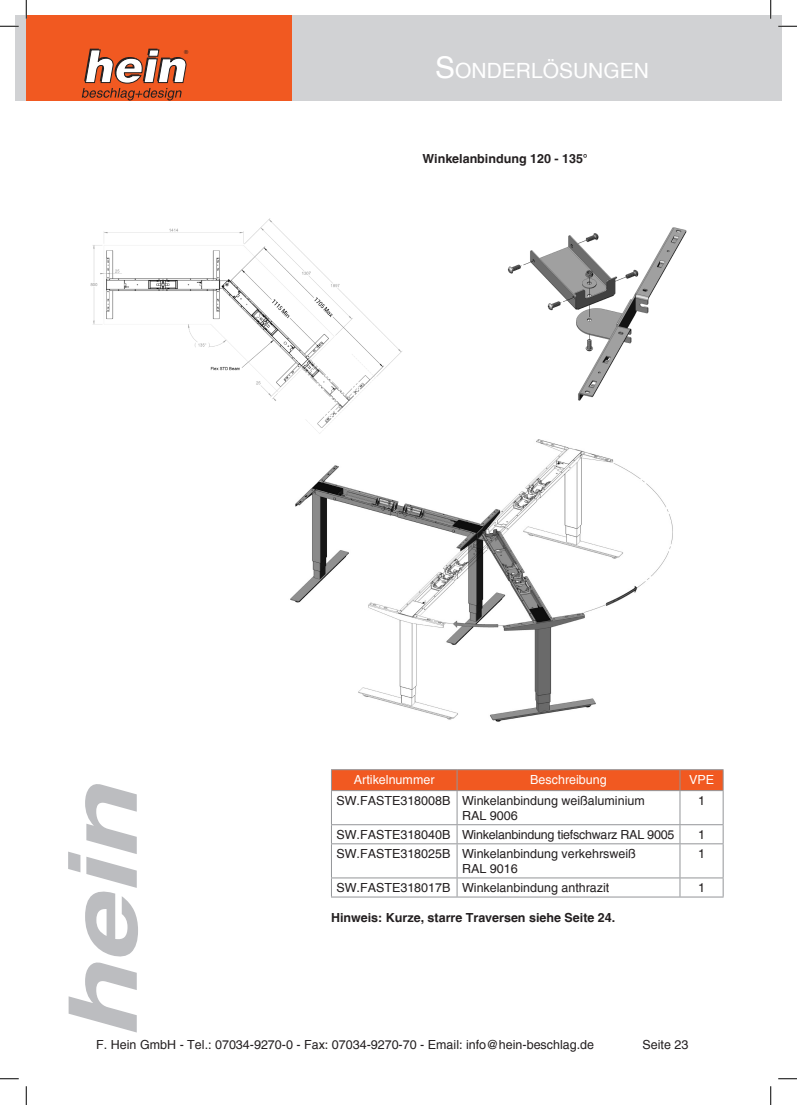
<style>
.page{position:relative;width:797px;height:1105px;background:#fff}
.page>*{position:absolute;margin:0;border:0;box-sizing:border-box;transform-origin:0 0}
.t1{font:italic 700 94.75px "Helvetica";color:#bcbdc0;scale:1.3 1}
.t2{font:21px "Helvetica";color:#fff}
.t3{font:12.5px/15px "Helvetica";color:#231f20;text-align:center}
.t4{font:700 12.5px "Helvetica";color:#231f20}
.t5{font:12.5px "Helvetica";letter-spacing:-.02em;color:#231f20}
.t6{font:12.5px "Helvetica";color:#fff}
.t7{font:5.62px "Helvetica";color:#231f20}
.s1{font-size:30px}
</style>
<div class="page">
<div style="left:26px;top:16px;width:266px;height:85px;background:#f15921"></div>
<svg style="left:82px;top:49px;width:105px;height:51px"></svg>
<div style="left:16px;top:16px;width:10px;height:85px;background:#d1d2d4"></div>
<div style="left:292px;top:16px;width:489px;height:85px;background:#d1d2d4"></div>
<hr style="left:331px;top:769px;width:126px;height:1px;background:#939598">
<hr style="left:457px;top:769px;width:223px;height:1px;background:#939598">
<hr style="left:680px;top:769px;width:43px;height:1px;background:#939598">
<div style="left:331px;top:770px;width:392px;height:20px;background:#f15921"></div>
<hr style="left:331px;top:790px;width:126px;height:1px;background:#939598">
<hr style="left:331px;top:791px;width:1px;height:33px;background:#939598">
<hr style="left:457px;top:790px;width:223px;height:1px;background:#939598">
<hr style="left:456px;top:791px;width:1px;height:33px;background:#939598">
<hr style="left:680px;top:790px;width:43px;height:1px;background:#939598">
<hr style="left:679px;top:791px;width:1px;height:33px;background:#939598">
<hr style="left:722px;top:791px;width:1px;height:33px;background:#939598">
<hr style="left:331px;top:824px;width:126px;height:1px;background:#939598">
<svg style="left:331px;top:825px;width:1px;height:18px"></svg>
<hr style="left:457px;top:824px;width:223px;height:1px;background:#939598">
<svg style="left:456px;top:825px;width:1px;height:18px"></svg>
<hr style="left:680px;top:824px;width:43px;height:1px;background:#939598">
<svg style="left:679px;top:825px;width:1px;height:18px"></svg>
<svg style="left:722px;top:825px;width:1px;height:18px"></svg>
<hr style="left:331px;top:843px;width:126px;height:1px;background:#939598">
<hr style="left:331px;top:844px;width:1px;height:33px;background:#939598">
<hr style="left:457px;top:843px;width:223px;height:1px;background:#939598">
<hr style="left:456px;top:844px;width:1px;height:33px;background:#939598">
<hr style="left:680px;top:843px;width:43px;height:1px;background:#939598">
<hr style="left:679px;top:844px;width:1px;height:33px;background:#939598">
<hr style="left:722px;top:844px;width:1px;height:33px;background:#939598">
<hr style="left:331px;top:877px;width:126px;height:1px;background:#939598">
<svg style="left:331px;top:878px;width:1px;height:18px"></svg>
<hr style="left:457px;top:877px;width:223px;height:1px;background:#939598">
<svg style="left:456px;top:878px;width:1px;height:18px"></svg>
<hr style="left:680px;top:877px;width:43px;height:1px;background:#939598">
<svg style="left:679px;top:878px;width:1px;height:18px"></svg>
<svg style="left:722px;top:878px;width:1px;height:18px"></svg>
<hr style="left:331px;top:896px;width:126px;height:1px;background:#939598">
<hr style="left:457px;top:896px;width:223px;height:1px;background:#939598">
<hr style="left:680px;top:896px;width:43px;height:1px;background:#939598">
<img style="left:507px;top:227px;width:180px;height:174px">
<img style="left:290px;top:439px;width:383px;height:283px">
<img style="left:90px;top:218px;width:312px;height:216px">
<svg style="left:0;top:25px;width:19px;height:2px"></svg>
<svg style="left:778px;top:25px;width:19px;height:2px"></svg>
<svg style="left:0;top:1078px;width:19px;height:1px"></svg>
<svg style="left:778px;top:1078px;width:19px;height:1px"></svg>
<svg style="left:25px;top:0;width:2px;height:19px"></svg>
<svg style="left:25px;top:1086px;width:2px;height:19px"></svg>
<svg style="left:770px;top:0;width:1px;height:19px"></svg>
<svg style="left:770px;top:1086px;width:1px;height:19px"></svg>
<p class="t7" style="left:184px;top:48px;width:6px">®</p>
<h2 class="t2" style="left:435px;top:58px;width:215px"><span class="s1">S</span>ONDERLÖSUNGEN</h2>
<p class="t4" style="left:422px;top:151px;width:167px">Winkelanbindung 120 - 135°</p>
<h1 class="t1" style="left:45px;top:1040px;width:200px;rotate:-90deg">hein</h1>
<p class="t6" style="left:354px;top:772px;width:82px">Artikelnummer</p>
<p class="t6" style="left:530px;top:772px;width:78px">Beschreibung</p>
<p class="t6" style="left:689px;top:772px;width:27px">VPE</p>
<p class="t3" style="left:336px;top:793px;width:310px">SW.FASTE318008B Winkelanbindung weißaluminium<br>RAL 9006</p>
<p class="t3" style="left:698px;top:793px;width:8px">1</p>
<p class="t5" style="left:336px;top:827px;width:339px">SW.FASTE318040B Winkelanbindung tiefschwarz RAL 9005</p>
<p class="t3" style="left:698px;top:827px;width:8px">1</p>
<p class="t3" style="left:336px;top:846px;width:301px">SW.FASTE318025B Winkelanbindung verkehrsweiß<br>RAL 9016</p>
<p class="t3" style="left:698px;top:846px;width:8px">1</p>
<p class="t3" style="left:336px;top:880px;width:274px">SW.FASTE318017B Winkelanbindung anthrazit</p>
<p class="t3" style="left:698px;top:880px;width:8px">1</p>
<p class="t4" style="left:331px;top:910px;width:286px">Hinweis: Kurze, starre Traversen siehe Seite 24.</p>
<p class="t3" style="left:96px;top:1037px;width:499px">F. Hein GmbH - Tel.: 07034-9270-0 - Fax: 07034-9270-70 - Email: info@hein-beschlag.de</p>
<p class="t3" style="left:642px;top:1037px;width:47px">Seite 23</p>
</div>
